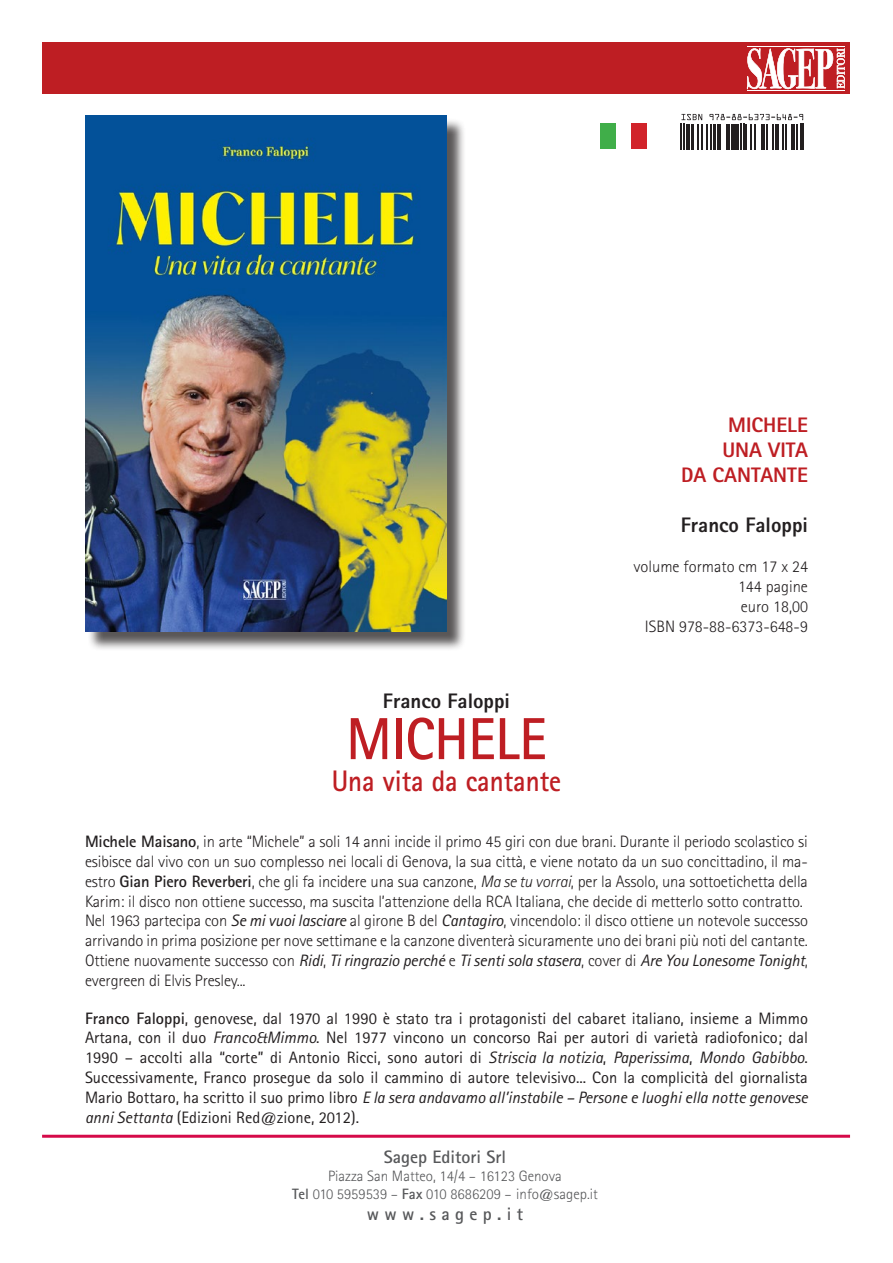
<style>
.page{position:relative;width:893px;height:1263px;background:#fff}
.page>*{position:absolute;margin:0;border:0;box-sizing:border-box;transform-origin:0 0}
.t1{font:700 59.4px "Rotis Sans Serif Std";color:#be1e23;scale:.91 1}
.t2{font:700 29.7px "Rotis Sans Serif Std";color:#be1e23;scale:.91 1}
.t3{font:800 21px "Rotis Sans Serif Std";color:#231f20}
.t4{font:800 21px "Rotis Sans Serif Std";color:#be1e23}
.t5{font:700 18px "Rotis Sans Serif Std";color:#57585a}
.t6{font:300 16.5px/19.8px "Rotis Sans Serif Std";letter-spacing:-.01em;color:#231f20;text-align:justify}
.t7{font:16.5px/19.8px "Rotis Sans Serif Std";color:#231f20;text-align:justify}
.t8{font:300 15px/18px "Rotis Sans Serif Std";color:#57585a;text-align:center}
.s1{font-weight:700}
.s2{font-style:italic}
.s3{font-weight:400;font-style:italic}
</style>
<div class="page">
<hr style="left:42px;top:1135px;width:808px;height:3px;background:#d50a49">
<div style="left:43px;top:43px;width:807px;height:51px;background:#be1e23"></div>
<svg style="left:747px;top:48px;width:98px;height:41px"></svg>
<hr style="left:747px;top:46px;width:98px;height:1px;background:#fff">
<hr style="left:748px;top:91px;width:97px;height:1px;background:#fff">
<hr style="left:748px;top:90px;width:97px;height:1px;background:#fff">
<div style="left:87px;top:118px;width:379px;height:533px;background:#231f20;opacity:.75"></div>
<img style="left:85px;top:116px;width:361px;height:515px">
<svg style="left:681px;top:114px;width:123px;height:36px"></svg>
<div style="left:631px;top:123px;width:15px;height:25px;background:#d1232a"></div>
<div style="left:600px;top:123px;width:16px;height:25px;background:#40ae49"></div>
<p class="t3" style="left:383px;top:688px;width:129px">Franco Faloppi</p>
<p class="t1" style="left:346px;top:701px;width:221px">MICHELE</p>
<p class="t2" style="left:332px;top:762px;width:254px">Una vita da cantante</p>
<p class="t4" style="left:728px;top:411px;width:81px">MICHELE</p>
<p class="t4" style="left:722px;top:436px;width:87px">UNA VITA</p>
<p class="t4" style="left:681px;top:462px;width:128px">DA CANTANTE</p>
<p class="t3" style="left:681px;top:512px;width:129px">Franco Faloppi</p>
<p class="t6" style="left:633px;top:557px;width:176px">volume formato cm 17 x 24</p>
<p class="t6" style="left:738px;top:576px;width:71px">144 pagine</p>
<p class="t6" style="left:741px;top:596px;width:69px">euro 18,00</p>
<p class="t6" style="left:645px;top:616px;width:165px">ISBN 978-88-6373-648-9</p>
<p class="t6" style="left:85px;top:832px;width:724px"><span class="s1">Michele Maisano</span>, in arte “Michele” a soli 14 anni incide il primo 45 giri con due brani. Durante il periodo scolastico si esibisce dal vivo con un suo complesso nei locali di Genova, la sua città, e viene notato da un suo concittadino, il ma&shy;estro <span class="s1">Gian Piero Reverberi</span>, che gli fa incidere una sua canzone, <span class="s2">Ma se tu vorrai</span>, per la Assolo, una sottoetichetta della Karim: il disco non ottiene successo, ma suscita l’attenzione della RCA Italiana, che decide di metterlo sotto contratto.</p>
<p class="t6" style="left:85px;top:911px;width:724px">Nel 1963 partecipa con <span class="s3">Se mi vuoi lasciare</span> al girone B del <span class="s3">Cantagiro</span>, vincendolo: il disco ottiene un notevole successo arrivando in prima posizione per nove settimane e la canzone diventerà sicuramente uno dei brani più noti del cantante.<br>Ottiene nuovamente successo con <span class="s3">Ridi</span>, <span class="s3">Ti ringrazio perché</span> e <span class="s3">Ti senti sola stasera</span>, cover di <span class="s3">Are You Lonesome Tonight</span>, evergreen di Elvis Presley...</p>
<p class="t7" style="left:85px;top:1008px;width:724px"><span class="s1">Franco Faloppi</span>, genovese, dal 1970 al 1990 è stato tra i protagonisti del cabaret italiano, insieme a Mimmo Artana, con il duo <span class="s2">Franco&amp;Mimmo</span>. Nel 1977 vincono un concorso Rai per autori di varietà radiofonico; dal 1990 – accolti alla “corte” di Antonio Ricci, sono autori di <span class="s2">Striscia la notizia</span>, <span class="s2">Paperissima</span>, <span class="s2">Mondo Gabibbo</span>.<br>Successivamente, Franco prosegue da solo il cammino di autore televisivo... Con la complicità del giornalista Mario Bottaro, ha scritto il suo primo libro <span class="s2">E la sera andavamo all’instabile – Persone e luoghi ella notte genovese anni Settanta</span> (Edizioni Red@zione, 2012).</p>
<p class="t5" style="left:384px;top:1145px;width:124px">Sagep Editori Srl</p>
<p class="t8" style="left:292px;top:1167px;width:307px">Piazza San Matteo, 14/4 – 16123 Genova<br><span class="s1">Tel</span> 010 5959539 – <span class="s1">Fax</span> 010 8686209 – info@sagep.it</p>
<p class="t5" style="left:367px;top:1203px;width:158px">w w w . s a g e p . i t</p>
</div>
